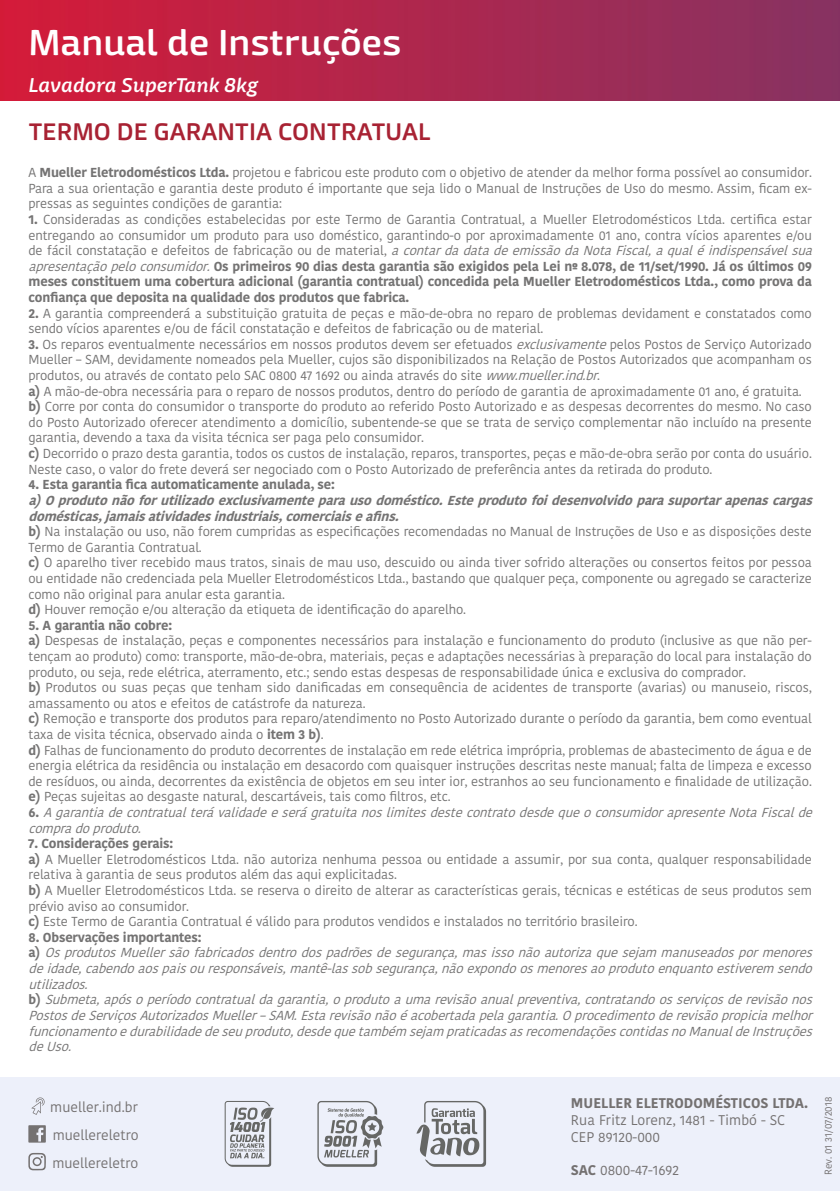
<style>
.page{position:relative;width:840px;height:1191px;background:#fff}
.page>*{position:absolute;margin:0;border:0;box-sizing:border-box;transform-origin:0 0}
.t1{font:600 36px "Mangerica";color:#fff}
.t2{font:600 24px "Mangerica";color:#a82233}
.t3{font:italic 600 20px "Mangerica";letter-spacing:-.005em;color:#fff}
.t4{font:14px/16.8px "Kohinoor Bangla";color:#747171}
.t5{font:700 14px "Kohinoor Bangla";color:#747171}
.t6{font:13px/15.6px "Kohinoor Bangla";letter-spacing:-.01em;color:#747373}
.t7{font:italic 13px/15.6px "Kohinoor Bangla";color:#747373}
.t8{font:700 13px "Kohinoor Bangla";letter-spacing:-.01em;color:#747373}
.t9{font:12px "Kohinoor Bangla";color:#747373}
.t10{font:10px "Kohinoor Bangla";color:#747171}
.s1{font-weight:700}
.s2{font-style:italic}
.s3{font-family:"Mangerica";font-weight:900}
.s4{font-weight:700;font-style:italic}
.s5{font-weight:700;font-style:normal}
</style>
<div class="page">
<img style="left:0;top:0;width:839px;height:100px">
<div style="left:0;top:1077px;width:839px;height:114px;background:#edf0fa"></div>
<svg style="left:28px;top:1152px;width:18px;height:18px"></svg>
<svg style="left:28px;top:1125px;width:18px;height:17px"></svg>
<svg style="left:31px;top:1097px;width:14px;height:18px"></svg>
<svg style="left:224px;top:1101px;width:50px;height:65px"></svg>
<svg style="left:317px;top:1101px;width:66px;height:65px"></svg>
<svg style="left:416px;top:1101px;width:70px;height:65px"></svg>
<h1 class="t1" style="left:28px;top:20px;width:374px">Manual de Instruções</h1>
<h3 class="t3" style="left:28px;top:73px;width:231px">Lavadora SuperTank 8kg</h3>
<h2 class="t2" style="left:28px;top:117px;width:404px">TERMO DE GARANTIA CONTRATUAL</h2>
<p class="t6" style="left:28px;top:165px;width:784px;text-align:justify">A <span class="s1">Mueller Eletrodomésticos Ltda.</span> projetou e fabricou este produto com o objetivo de atender da melhor forma possível ao consumidor.<br>Para a sua orientação e garantia deste produto é importante que seja lido o Manual de Instruções de Uso do mesmo. Assim, ficam ex&shy;pressas as seguintes condições de garantia:</p>
<p class="t6" style="left:28px;top:211px;width:789px"><span class="s1">1.</span> Consideradas as condições estabelecidas por este Termo de Garantia Contratual, a Mueller Eletrodomésticos Ltda. certifica estar entregando ao consumidor um produto para uso doméstico, garantindo-o por aproximadamente 01 ano, contra vícios aparentes e/ou d e f á c i l c o n s t a t a ç ã o e d e f e i t o s d e f a b r i c a ç ã o o u d e m a t e r i a l , <span class="s2">acontardadatadeemissãodaNotaFiscal,aqualéindispensávelsua apresentaçãopeloconsumidor.</span><span class="s1">Os primeiros 90 dias desta garantia são exigidos pela Lei n</span><span class="s3">º</span> <span class="s1">8.078, de 11/set/1990. Já os últimos 09 meses constituem uma cobertura adicional (garantia contratual) concedida pela Mueller Eletrodomésticos Ltda., como prova da confiança que deposita na qualidade dos produtos que fabrica.</span></p>
<p class="t6" style="left:28px;top:305px;width:784px"><span class="s1">2.</span> A garantia compreenderá a substituição gratuita de peças e mão-de-obra no reparo de problemas devidament e constatados como sendo vícios aparentes e/ou de fácil constatação e defeitos de fabricação ou de material.</p>
<p class="t6" style="left:28px;top:336px;width:784px"><span class="s1">3.</span> Os reparos eventualmente necessários em nossos produtos devem ser efetuados <span class="s2">exclusivamente</span>pelos Postos de Serviço Autorizado Mueller – SAM, devidamente nomeados pela Mueller, cujos são disponibilizados na Relação de Postos Autorizados que acompanham os produtos, ou através de contato pelo SAC 0800 47 1692 ou ainda através do site <span class="s2">www.mueller.ind.br</span>.<br><span class="s1">a)</span> A mão-de-obra necessária para o reparo de nossos produtos, dentro do período de garantia de aproximadamente 01 ano, é gratuita. <span class="s1">b)</span> Corre por conta do consumidor o transporte do produto ao referido Posto Autorizado e as despesas decorrentes do mesmo. No caso do Posto Autorizado oferecer atendimento a domicílio, subentende-se que se trata de serviço complementar não incluído na presente garantia, devendo a taxa da visita técnica ser paga pelo consumidor.<br><span class="s1">c)</span> Decorrido o prazo desta garantia, todos os custos de instalação, reparos, transportes, peças e mão-de-obra serão por conta do usuário.<br>Neste caso, o valor do frete deverá ser negociado com o Posto Autorizado de preferência antes da retirada do produto.</p>
<p class="t8" style="left:28px;top:473px;width:308px">4. Esta garantia fica automaticamente anulada, se:</p>
<p class="t6" style="left:28px;top:492px;width:790px"><span class="s4">a) Oprodutonãoforutilizadoexclusivamenteparausodoméstico.Esteprodutofoidesenvolvidoparasuportarapenascargas domésticas,jamaisatividadesindustriais,comerciaiseafins.<br></span><span class="s1">b)</span> Na instalação ou uso, não forem cumpridas as especificações recomendadas no Manual de Instruções de Uso e as disposições deste Termo de Garantia Contratual.<br><span class="s1">c)</span> O aparelho tiver recebido maus tratos, sinais de mau uso, descuido ou ainda tiver sofrido alterações ou consertos feitos por pessoa ou entidade não credenciada pela Mueller Eletrodomésticos Ltda., bastando que qualquer peça, componente ou agregado se caracterize como não original para anular esta garantia.<br><span class="s1">d)</span> Houver remoção e/ou alteração da etiqueta de identificação do aparelho.</p>
<p class="t6" style="left:28px;top:617px;width:789px"><span class="s1">5. A garantia não cobre:<br>a)</span> Despesas de instalação, peças e componentes necessários para instalação e funcionamento do produto (inclusive as que não per&shy;tençam ao produto) como: transporte, mão-de-obra, materiais, peças e adaptações necessárias à preparação do local para instalação do produto, ou seja, rede elétrica, aterramento, etc.; sendo estas despesas de responsabilidade única e exclusiva do comprador.<br><span class="s1">b)</span> Produtos ou suas peças que tenham sido danificadas em consequência de acidentes de transporte (avarias) ou manuseio, riscos, amassamento ou atos e efeitos de catástrofe da natureza.<br><span class="s1">c)</span> Remoção e transporte dos produtos para reparo/atendimento no Posto Autorizado durante o período da garantia, bem como eventual taxa de visita técnica, observado ainda o <span class="s1">item 3 b)</span>.<br><span class="s1">d)</span> Falhas de funcionamento do produto decorrentes de instalação em rede elétrica imprópria, problemas de abastecimento de água e de energia elétrica da residência ou instalação em desacordo com quaisquer instruções descritas neste manual; falta de limpeza e excesso de resíduos, ou ainda, decorrentes da existência de objetos em seu inter ior, estranhos ao seu funcionamento e finalidade de utilização. <span class="s1">e)</span> Peças sujeitas ao desgaste natural, descartáveis, tais como filtros, etc.<br><span class="s1">6 .</span> <span class="s2">AgarantiadecontratualterávalidadeeserágratuitanoslimitesdestecontratodesdequeoconsumidorapresenteNotaFiscalde compradoproduto.</span></p>
<p class="t6" style="left:28px;top:835px;width:784px"><span class="s1">7. Considerações gerais:<br>a)</span> A Mueller Eletrodomésticos Ltda. não autoriza nenhuma pessoa ou entidade a assumir, por sua conta, qualquer responsabilidade relativa à garantia de seus produtos além das aqui explicitadas.<br><span class="s1">b)</span> A Mueller Eletrodomésticos Ltda. se reserva o direito de alterar as características gerais, técnicas e estéticas de seus produtos sem prévio aviso ao consumidor.<br><span class="s1">c)</span> Este Termo de Garantia Contratual é válido para produtos vendidos e instalados no território brasileiro.</p>
<p class="t7" style="left:28px;top:929px;width:789px"><span class="s5">8. Observações importantes:<br>a)</span> OsprodutosMuellersãofabricadosdentrodospadrõesdesegurança,masissonãoautorizaquesejam manuseadospormenores deidade,cabendoaospaisouresponsáveis,mantê-lassobsegurança,nãoexpondoosmenoresaoprodutoenquantoestiverem sendo utilizados.<br><span class="s5">b )</span> Submeta,apósoperíodocontratualdagarantia,oprodutoaumarevisãoanualpreventiva,contratandoosserviçosderevisãonos PostosdeServiçosAutorizadosMueller–SAM.Estarevisãonãoéacobertadapelagarantia.Oprocedimentoderevisãopropiciamelhor funcionamentoedurabilidadedeseuproduto,desdequetambém sejam praticadasasrecomendaçõescontidasnoManualdeInstruções deUso.</p>
<p class="t4" style="left:50px;top:1098px;width:89px">mueller.ind.br</p>
<p class="t5" style="left:570px;top:1090px;width:238px">MUELLER ELETRODOMÉSTICOS LTDA.</p>
<p class="t4" style="left:570px;top:1111px;width:216px">Rua Fritz Lorenz, 1481 - Timbó - SC<br>CEP 89120-000</p>
<p class="t4" style="left:570px;top:1161px;width:110px"><span class="s1">SAC</span> 0800-47-1692</p>
<p class="t4" style="left:53px;top:1126px;width:87px">muellereletro</p>
<p class="t4" style="left:52px;top:1154px;width:87px">muellereletro</p>
<p class="t9" style="left:49px;top:1152px;width:8px">8</p>
<p class="t10" style="left:820px;top:1175px;width:80px;rotate:-90deg">Rev. 01 31/07/2018</p>
</div>
